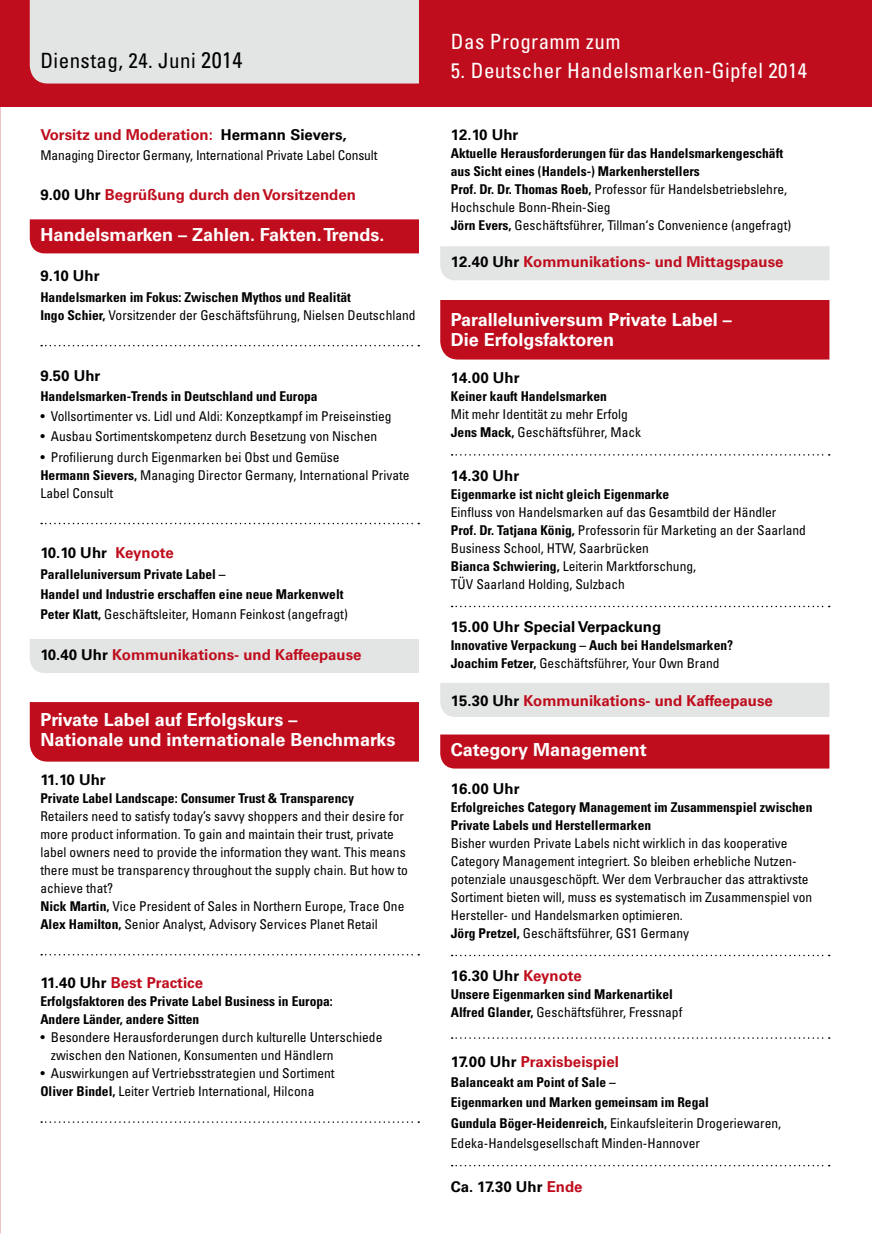
<style>
.page{position:relative;width:872px;height:1234px;background:#fff}
.page>*{position:absolute;margin:0;border:0;box-sizing:border-box;transform-origin:0 0}
.t1{font:condensed 21px "Univers LT";letter-spacing:.02em;color:#fff}
.t2{font:condensed 21px "Univers LT";letter-spacing:.02em;color:#000}
.t3{font:700 18px/19.5px "Univers LT";color:#fff}
.t4{font:700 15px "Univers LT";color:#bf0d1d}
.t5{font:700 15px "Univers LT";color:#000}
.t6{font:condensed 13.5px/18px "Univers LT";color:#000}
.t7{font:700 condensed 13.5px/18px "Univers LT";color:#000}
.s1{font-size:22.5px}
.s2{color:#000}
.s3{font-weight:400}
.s4{font-weight:700}
.s5{color:#bf0d1d}
</style>
<div class="page">
<div style="left:0;top:0;width:872px;height:106px;background:#bf0d1d"></div>
<div style="left:30px;top:0;width:389px;height:83px;background:#e3e4e4"></div>
<div style="left:440px;top:300px;width:389px;height:59px;background:#bf0d1d"></div>
<div style="left:440px;top:734px;width:389px;height:34px;background:#bf0d1d"></div>
<div style="left:440px;top:246px;width:389px;height:34px;background:#e3e4e4"></div>
<div style="left:440px;top:683px;width:389px;height:33px;background:#e3e4e4"></div>
<div style="left:30px;top:219px;width:389px;height:34px;background:#bf0d1d"></div>
<div style="left:30px;top:639px;width:389px;height:34px;background:#e3e4e4"></div>
<div style="left:30px;top:702px;width:389px;height:59px;background:#bf0d1d"></div>
<svg style="left:41px;top:345px;width:378px;height:1px"></svg>
<svg style="left:41px;top:522px;width:378px;height:2px"></svg>
<svg style="left:41px;top:954px;width:378px;height:1px"></svg>
<svg style="left:41px;top:1121px;width:378px;height:1px"></svg>
<svg style="left:451px;top:454px;width:378px;height:1px"></svg>
<svg style="left:451px;top:605px;width:378px;height:2px"></svg>
<svg style="left:451px;top:954px;width:378px;height:2px"></svg>
<svg style="left:451px;top:1037px;width:378px;height:1px"></svg>
<svg style="left:451px;top:1164px;width:378px;height:2px"></svg>
<h1 class="t2" style="left:40px;top:47px;width:204px">Dienstag, 24. Juni <span class="s1">2014</span></h1>
<p class="t4" style="left:40px;top:125px;width:308px">Vorsitz und Moderation: <span class="s2">Hermann Sievers,</span></p>
<p class="t6" style="left:40px;top:146px;width:338px">Managing Director Germany, International Private Label Consult</p>
<p class="t4" style="left:40px;top:186px;width:317px"><span class="s2">9.00 Uhr</span> Begrüßung durch den Vorsitzenden</p>
<h2 class="t3" style="left:40px;top:225px;width:345px">Handelsmarken – Zahlen. Fakten. Trends.</h2>
<p class="t5" style="left:40px;top:267px;width:61px">9.10 Uhr</p>
<p class="t7" style="left:40px;top:288px;width:377px">Handelsmarken im Fokus: Zwischen Mythos und Realität<br>Ingo Schier, <span class="s3">Vorsitzender der Geschäftsführung, Nielsen Deutschland</span></p>
<p class="t5" style="left:40px;top:366px;width:62px">9.50 Uhr</p>
<p class="t7" style="left:40px;top:387px;width:279px">Handelsmarken-Trends in Deutschland und Europa</p>
<p class="t6" style="left:40px;top:407px;width:353px">• Vollsortimenter vs. Lidl und Aldi: Konzeptkampf im Preiseinstieg</p>
<p class="t6" style="left:40px;top:427px;width:338px">• Ausbau Sortimentskompetenz durch Besetzung von Nischen</p>
<p class="t6" style="left:40px;top:447px;width:371px">• Profilierung durch Eigenmarken bei Obst und Gemüse<br><span class="s4">Hermann Sievers,</span> Managing Director Germany, International Private<br>Label Consult</p>
<p class="t5" style="left:40px;top:544px;width:135px">10.10 Uhr <span class="s5">Keynote</span></p>
<p class="t7" style="left:40px;top:563px;width:309px;line-height:20.2px">Paralleluniversum Private Label –<br>Handel und Industrie erschaffen eine neue Markenwelt<br>Peter Klatt, <span class="s3">Geschäftsleiter, Homann Feinkost (angefragt)</span></p>
<p class="t4" style="left:40px;top:645px;width:323px"><span class="s2">10.40 Uhr</span> Kommunikations- und Kaffeepause</p>
<h2 class="t3" style="left:40px;top:710px;width:356px">Private Label auf Erfolgskurs –<br>Nationale und internationale Benchmarks</h2>
<p class="t5" style="left:40px;top:770px;width:67px">11.10 Uhr</p>
<p class="t7" style="left:40px;top:788px;width:315px">Private Label Landscape: Consumer Trust &amp; Transparency</p>
<p class="t6" style="left:40px;top:806px;width:369px">Retailers need to satisfy today’s savvy shoppers and their desire for more product information. To gain and maintain their trust, private label owners need to provide the information they want. This means there must be transparency throughout the supply chain. But how to achieve that?<br><span class="s4">Nick Martin,</span> Vice President of Sales in Northern Europe, Trace One <span class="s4">Alex Hamilton,</span> Senior Analyst, Advisory Services Planet Retail</p>
<p class="t4" style="left:40px;top:973px;width:164px"><span class="s2">11.40 Uhr</span> Best Practice</p>
<p class="t7" style="left:40px;top:992px;width:294px">Erfolgsfaktoren des Private Label Business in Europa:<br>Andere Länder, andere Sitten</p>
<p class="t6" style="left:51px;top:1027px;width:333px;text-indent:-10px">• Besondere Herausforderungen durch kulturelle Unterschiede zwischen den Nationen, Konsumenten und Händlern</p>
<p class="t6" style="left:40px;top:1063px;width:296px">• Auswirkungen auf Vertriebsstrategien und Sortiment<br><span class="s4">Oliver Bindel,</span> Leiter Vertrieb International, Hilcona</p>
<h1 class="t1" style="left:451px;top:28px;width:171px">Das Programm zum</h1>
<h1 class="t1" style="left:451px;top:57px;width:358px">5. Deutscher Handelsmarken-Gipfel 2014</h1>
<p class="t5" style="left:451px;top:125px;width:69px">12.10 Uhr</p>
<p class="t7" style="left:451px;top:144px;width:342px">Aktuelle Herausforderungen für das Handelsmarkengeschäft aus Sicht eines (Handels-) Markenherstellers<br>Prof. Dr. Dr. Thomas Roeb, <span class="s3">Professor für Handelsbetriebslehre, Hochschule Bonn-Rhein-Sieg<br></span>Jörn Evers, <span class="s3">Geschäftsführer, Tillman‘s Convenience (angefragt)</span></p>
<p class="t4" style="left:451px;top:253px;width:334px"><span class="s2">12.40 Uhr</span> Kommunikations- und Mittagspause</p>
<h2 class="t3" style="left:451px;top:310px;width:282px">Paralleluniversum Private Label –<br>Die Erfolgsfaktoren</h2>
<p class="t5" style="left:451px;top:369px;width:70px">14.00 Uhr</p>
<p class="t7" style="left:451px;top:387px;width:157px">Keiner kauft Handelsmarken</p>
<p class="t6" style="left:451px;top:405px;width:192px">Mit mehr Identität zu mehr Erfolg<br><span class="s4">Jens Mack,</span> Geschäftsführer, Mack</p>
<p class="t5" style="left:451px;top:466px;width:70px">14.30 Uhr</p>
<p class="t7" style="left:451px;top:485px;width:220px">Eigenmarke ist nicht gleich Eigenmarke</p>
<p class="t6" style="left:451px;top:502px;width:356px">Einfluss von Handelsmarken auf das Gesamtbild der Händler<br><span class="s4">Prof. Dr. Tatjana König,</span> Professorin für Marketing an der Saarland Business School, HTW, Saarbrücken<br><span class="s4">Bianca Schwiering,</span> Leiterin Marktforschung,<br>TÜV Saarland Holding, Sulzbach</p>
<p class="t5" style="left:451px;top:618px;width:212px">15.00 Uhr Special Verpackung</p>
<p class="t7" style="left:451px;top:636px;width:284px">Innovative Verpackung – Auch bei Handelsmarken?<br>Joachim Fetzer, <span class="s3">Geschäftsführer, Your Own Brand</span></p>
<p class="t4" style="left:451px;top:691px;width:323px"><span class="s2">15.30 Uhr</span> Kommunikations- und Kaffeepause</p>
<h2 class="t3" style="left:451px;top:740px;width:197px">Category Management</h2>
<p class="t5" style="left:451px;top:779px;width:70px">16.00 Uhr</p>
<p class="t7" style="left:451px;top:797px;width:363px">Erfolgreiches Category Management im Zusammenspiel zwischen<br>Private Labels und Herstellermarken</p>
<p class="t6" style="left:451px;top:833px;width:363px">Bisher wurden Private Labels nicht wirklich in das kooperative Category Management integriert. So bleiben erhebliche Nutzen&shy;potenziale unausgeschöpft. Wer dem Verbraucher das attraktivste Sortiment bieten will, muss es systematisch im Zusammenspiel von Hersteller- und Handelsmarken optimieren.<br><span class="s4">Jörg Pretzel,</span> Geschäftsführer, GS1 Germany</p>
<p class="t5" style="left:451px;top:967px;width:132px">16.30 Uhr <span class="s5">Keynote</span></p>
<p class="t7" style="left:451px;top:985px;width:233px">Unsere Eigenmarken sind Markenartikel<br>Alfred Glander, <span class="s3">Geschäftsführer, Fressnapf</span></p>
<p class="t4" style="left:451px;top:1052px;width:169px"><span class="s2">17.00 Uhr</span> Praxisbeispiel</p>
<p class="t7" style="left:451px;top:1071px;width:332px;line-height:20.2px">Balanceakt am Point of Sale –<br>Eigenmarken und Marken gemeinsam im Regal<br>Gundula Böger-Heidenreich, <span class="s3">Einkaufsleiterin Drogeriewaren, Edeka-Handelsgesellschaft Minden-Hannover</span></p>
<p class="t5" style="left:451px;top:1177px;width:133px">Ca. 17.30 Uhr <span class="s5">Ende</span></p>
</div>
